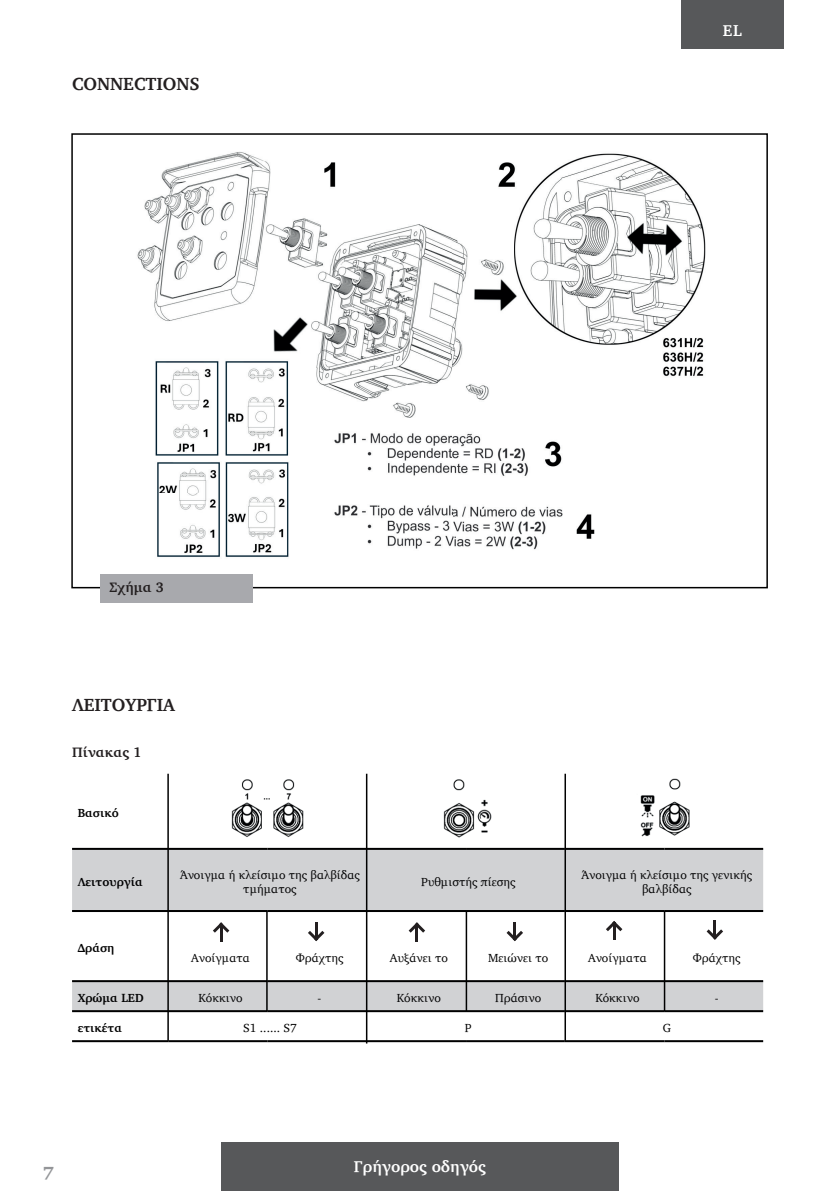
<style>
.page{position:relative;width:840px;height:1191px;background:#fff}
.page>*{position:absolute;margin:0;border:0;box-sizing:border-box;transform-origin:0 0}
.t1{font:700 18px "Charter";color:#231f20}
.t2{font:700 18px "Charter";color:#939598;scale:1.11 1}
.t3{font:700 16px "Charter";color:#fff}
.t4{font:700 14px "Charter";color:#231f20}
.t5{font:12px/14px "Charter";color:#000001;text-align:center}
.t6{font:700 12px "Charter";color:#000001}
</style>
<div class="page">
<div style="left:680px;top:0;width:103px;height:48px;background:#57585a"></div>
<div style="left:221px;top:1142px;width:397px;height:49px;background:#57585a"></div>
<div style="left:71px;top:133px;width:696px;height:455px;border:2px solid #000"></div>
<div style="left:100px;top:574px;width:152px;height:28px;background:#a8a9ad"></div>
<img style="left:137px;top:152px;width:569px;height:405px">
<div style="left:72px;top:850px;width:690px;height:60px;background:#d1d2d4"></div>
<div style="left:72px;top:982px;width:690px;height:28px;background:#d1d2d4"></div>
<hr style="left:72px;top:1040px;width:96px;height:2px;background:#000">
<hr style="left:72px;top:1010px;width:96px;height:2px;background:#000">
<hr style="left:72px;top:980px;width:96px;height:2px;background:#000">
<hr style="left:168px;top:980px;width:99px;height:2px;background:#000">
<hr style="left:267px;top:980px;width:99px;height:2px;background:#000">
<hr style="left:366px;top:980px;width:100px;height:2px;background:#000">
<hr style="left:466px;top:980px;width:98px;height:2px;background:#000">
<hr style="left:564px;top:980px;width:100px;height:2px;background:#000">
<hr style="left:664px;top:980px;width:98px;height:2px;background:#000">
<hr style="left:72px;top:910px;width:96px;height:2px;background:#000">
<hr style="left:168px;top:910px;width:99px;height:2px;background:#000">
<hr style="left:267px;top:910px;width:99px;height:2px;background:#000">
<hr style="left:366px;top:910px;width:100px;height:2px;background:#000">
<hr style="left:466px;top:910px;width:98px;height:2px;background:#000">
<hr style="left:564px;top:910px;width:100px;height:2px;background:#000">
<hr style="left:664px;top:910px;width:98px;height:2px;background:#000">
<hr style="left:72px;top:848px;width:96px;height:2px;background:#000">
<hr style="left:168px;top:848px;width:99px;height:2px;background:#000">
<hr style="left:267px;top:848px;width:99px;height:2px;background:#000">
<hr style="left:366px;top:848px;width:100px;height:2px;background:#000">
<hr style="left:466px;top:848px;width:98px;height:2px;background:#000">
<hr style="left:564px;top:848px;width:100px;height:2px;background:#000">
<hr style="left:664px;top:848px;width:98px;height:2px;background:#000">
<hr style="left:564px;top:1010px;width:100px;height:2px;background:#000">
<hr style="left:664px;top:1010px;width:98px;height:2px;background:#000">
<hr style="left:564px;top:1040px;width:100px;height:2px;background:#000">
<hr style="left:664px;top:1040px;width:98px;height:2px;background:#000">
<hr style="left:366px;top:1010px;width:100px;height:2px;background:#000">
<hr style="left:466px;top:1010px;width:98px;height:2px;background:#000">
<hr style="left:366px;top:1040px;width:100px;height:2px;background:#000">
<hr style="left:466px;top:1040px;width:98px;height:2px;background:#000">
<hr style="left:168px;top:1010px;width:99px;height:2px;background:#000">
<hr style="left:267px;top:1010px;width:99px;height:2px;background:#000">
<hr style="left:168px;top:1040px;width:99px;height:2px;background:#000">
<hr style="left:267px;top:1040px;width:99px;height:2px;background:#000">
<hr style="left:219px;top:924px;width:3px;height:17px;background:#231f20">
<svg style="left:213px;top:922px;width:16px;height:10px"></svg>
<hr style="left:314px;top:922px;width:3px;height:17px;background:#231f20">
<svg style="left:308px;top:930px;width:16px;height:11px"></svg>
<hr style="left:415px;top:924px;width:3px;height:17px;background:#231f20">
<svg style="left:408px;top:922px;width:17px;height:10px"></svg>
<hr style="left:513px;top:922px;width:3px;height:17px;background:#231f20">
<svg style="left:506px;top:931px;width:17px;height:10px"></svg>
<hr style="left:612px;top:922px;width:3px;height:17px;background:#231f20">
<svg style="left:606px;top:921px;width:16px;height:10px"></svg>
<hr style="left:713px;top:921px;width:3px;height:17px;background:#231f20">
<svg style="left:706px;top:929px;width:16px;height:10px"></svg>
<img style="left:231px;top:779px;width:73px;height:58px">
<img style="left:443px;top:779px;width:49px;height:59px">
<img style="left:640px;top:778px;width:50px;height:59px">
<hr style="left:167px;top:773px;width:2px;height:267px;background:#000">
<hr style="left:366px;top:773px;width:1px;height:270px;background:#000">
<hr style="left:564px;top:773px;width:1px;height:267px;background:#000">
<hr style="left:663px;top:910px;width:2px;height:101px;background:#000">
<hr style="left:465px;top:910px;width:2px;height:101px;background:#000">
<hr style="left:266px;top:910px;width:1px;height:101px;background:#000">
<h1 class="t1" style="left:72px;top:68px;width:129px">CONNECTIONS</h1>
<h2 class="t3" style="left:722px;top:17px;width:21px">EL</h2>
<p class="t4" style="left:109px;top:575px;width:56px">Σχήμα 3</p>
<h1 class="t1" style="left:72px;top:689px;width:104px">ΛΕΙΤΟΥΡΓΙΑ</h1>
<p class="t4" style="left:72px;top:739px;width:71px">Πίνακας 1</p>
<p class="t6" style="left:78px;top:802px;width:43px">Βασικό</p>
<p class="t6" style="left:78px;top:871px;width:67px">Λειτουργία</p>
<p class="t5" style="left:180px;top:867px;width:181px">Άνοιγμα ή κλείσιμο της βαλβίδας τμήματος</p>
<p class="t5" style="left:421px;top:874px;width:96px">Ρυθμιστής πίεσης</p>
<p class="t5" style="left:581px;top:867px;width:172px">Άνοιγμα ή κλείσιμο της γενικής βαλβίδας</p>
<p class="t6" style="left:78px;top:937px;width:38px">Δράση</p>
<p class="t5" style="left:191px;top:950px;width:60px">Ανοίγματα</p>
<p class="t5" style="left:295px;top:950px;width:49px">Φράχτης</p>
<p class="t5" style="left:389px;top:950px;width:60px">Αυξάνει το</p>
<p class="t5" style="left:488px;top:950px;width:62px">Μειώνει το</p>
<p class="t5" style="left:587px;top:950px;width:60px">Ανοίγματα</p>
<p class="t5" style="left:692px;top:950px;width:49px">Φράχτης</p>
<p class="t6" style="left:78px;top:987px;width:67px">Χρώμα LED</p>
<p class="t5" style="left:198px;top:990px;width:46px">Κόκκινο</p>
<p class="t5" style="left:317px;top:990px;width:5px">-</p>
<p class="t5" style="left:396px;top:990px;width:46px">Κόκκινο</p>
<p class="t5" style="left:495px;top:990px;width:48px">Πράσινο</p>
<p class="t5" style="left:595px;top:990px;width:46px">Κόκκινο</p>
<p class="t5" style="left:714px;top:990px;width:5px">-</p>
<p class="t6" style="left:78px;top:1017px;width:46px">ετικέτα</p>
<p class="t5" style="left:243px;top:1020px;width:55px">S1 ...... S7</p>
<p class="t5" style="left:464px;top:1020px;width:8px">P</p>
<p class="t5" style="left:662px;top:1020px;width:10px">G</p>
<h1 class="t2" style="left:43px;top:1157px;width:12px">7</h1>
<h2 class="t3" style="left:354px;top:1152px;width:133px">Γρήγορος οδηγός</h2>
</div>
